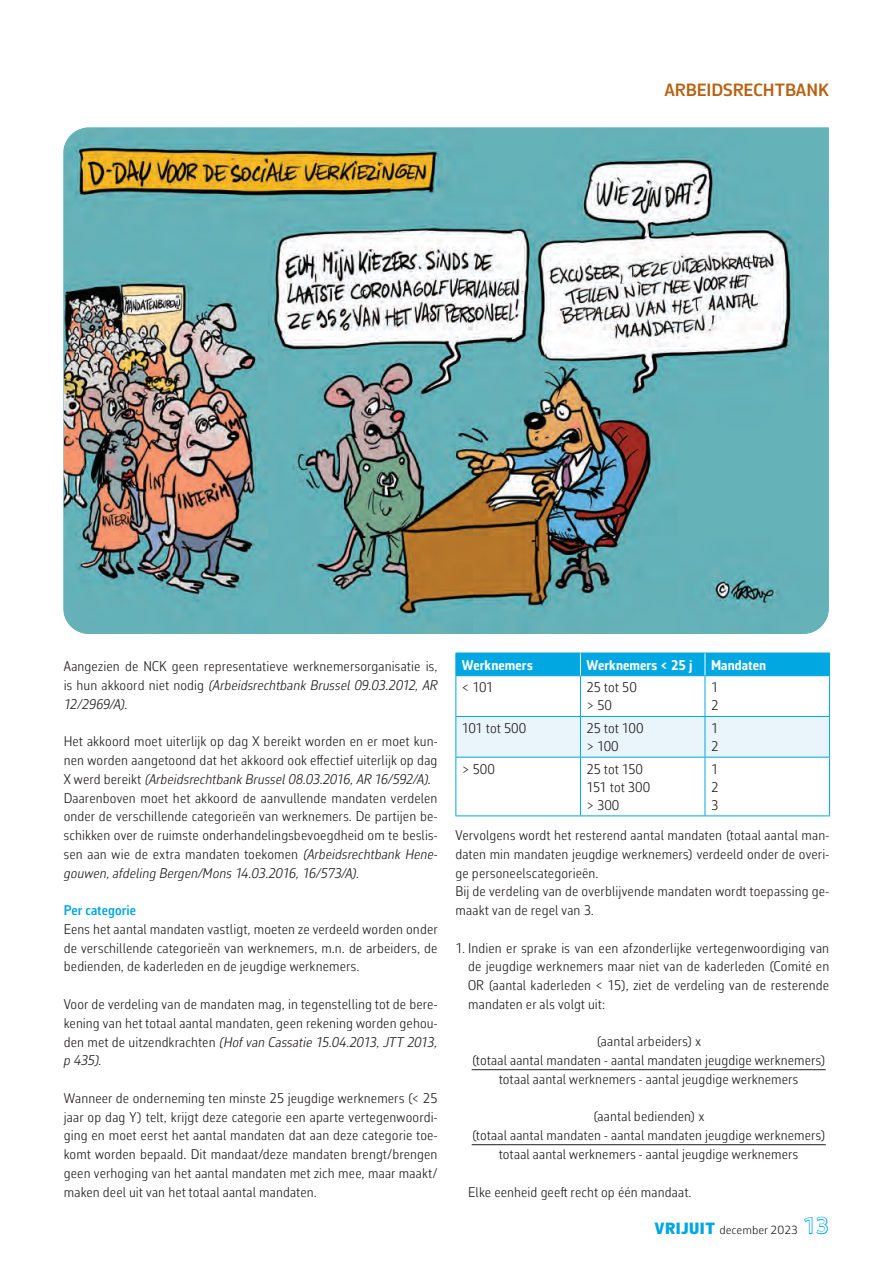
<style>
.page{position:relative;width:893px;height:1263px;background:#fff}
.page>*{position:absolute;margin:0;border:0;box-sizing:border-box;transform-origin:0 0}
.t1{font:600 18px "Corbeau Pro";color:#b66211}
.t2{font:300 14.25px/18.8px "Corbeau Con Pro";letter-spacing:.01em;color:#231f20;text-align:justify}
.t3{font:700 14.25px "Corbeau Con Pro";letter-spacing:.01em;color:#fff}
.t4{font:300 14.25px/18px "Corbeau Con Pro";letter-spacing:-.01em;color:#231f20}
.t5{font:600 14.25px "Corbeau Con Pro";letter-spacing:.01em;color:#00a7e0}
.t6{font:300 12px "Corbeau Pro";color:#231f20}
.s1{font-style:italic}
.s2{font-weight:900;font-size:16.5px;color:#00a7e0}
.s3{font-weight:400;font-size:22.5px;color:#00a7e0}
</style>
<div class="page">
<hr style="left:472px;top:1069px;width:354px;height:1px;background:#231f20">
<hr style="left:472px;top:1144px;width:354px;height:1px;background:#231f20">
<div style="left:456px;top:717px;width:373px;height:40px;background:#e9f4fb"></div>
<hr style="left:455px;top:676px;width:1px;height:40px;background:#00a7e0">
<hr style="left:580px;top:676px;width:1px;height:40px;background:#00a7e0">
<hr style="left:705px;top:676px;width:1px;height:40px;background:#00a7e0">
<hr style="left:829px;top:676px;width:1px;height:40px;background:#00a7e0">
<hr style="left:455px;top:716px;width:125px;height:1px;background:#00a7e0">
<hr style="left:455px;top:717px;width:1px;height:40px;background:#00a7e0">
<hr style="left:580px;top:716px;width:125px;height:1px;background:#00a7e0">
<hr style="left:580px;top:717px;width:1px;height:40px;background:#00a7e0">
<hr style="left:705px;top:716px;width:125px;height:1px;background:#00a7e0">
<hr style="left:705px;top:717px;width:1px;height:40px;background:#00a7e0">
<hr style="left:829px;top:717px;width:1px;height:40px;background:#00a7e0">
<hr style="left:455px;top:757px;width:125px;height:1px;background:#00a7e0">
<hr style="left:455px;top:757px;width:1px;height:58px;background:#00a7e0">
<hr style="left:580px;top:757px;width:125px;height:1px;background:#00a7e0">
<hr style="left:580px;top:757px;width:1px;height:58px;background:#00a7e0">
<hr style="left:705px;top:757px;width:125px;height:1px;background:#00a7e0">
<hr style="left:705px;top:757px;width:1px;height:58px;background:#00a7e0">
<hr style="left:829px;top:757px;width:1px;height:58px;background:#00a7e0">
<hr style="left:455px;top:815px;width:125px;height:1px;background:#00a7e0">
<hr style="left:580px;top:815px;width:125px;height:1px;background:#00a7e0">
<hr style="left:705px;top:815px;width:125px;height:1px;background:#00a7e0">
<div style="left:455px;top:653px;width:375px;height:23px;background:#00a7e0"></div>
<img style="left:64px;top:128px;width:765px;height:506px">
<p class="t1" style="left:664px;top:78px;width:166px">ARBEIDSRECHTBANK</p>
<p class="t2" style="left:64px;top:657px;width:375px">Aangezien de NCK geen representatieve werknemersorganisatie is, is hun akkoord niet nodig <span class="s1">(Arbeidsrechtbank Brussel 09.03.2012, AR 12/2969/A).</span></p>
<p class="t2" style="left:64px;top:732px;width:375px;text-align:left">Het akkoord moet uiterlijk op dag X bereikt worden en er moet kun&shy;nen worden aangetoond dat het akkoord ook effectief uiterlijk op dag X werd bereikt <span class="s1">(Arbeidsrechtbank Brussel 08.03.2016, AR 16/592/A).<br></span>Daarenboven moet het akkoord de aanvullende mandaten verdelen onder de verschillende categorieën van werknemers. De partijen be&shy;schikken over de ruimste onderhandelingsbevoegdheid om te beslis&shy;sen aan wie de extra mandaten toekomen <span class="s1">(Arbeidsrechtbank Hene&shy;gouwen, afdeling Bergen/Mons 14.03.2016, 16/573/A).</span></p>
<p class="t5" style="left:64px;top:901px;width:74px">Per categorie</p>
<p class="t2" style="left:64px;top:919px;width:375px">Eens het aantal mandaten vastligt, moeten ze verdeeld worden onder de verschillende categorieën van werknemers, m.n. de arbeiders, de bedienden, de kaderleden en de jeugdige werknemers.</p>
<p class="t2" style="left:64px;top:994px;width:375px">Voor de verdeling van de mandaten mag, in tegenstelling tot de bere&shy;kening van het totaal aantal mandaten, geen rekening worden gehou&shy;den met de uitzendkrachten <span class="s1">(Hof van Cassatie 15.04.2013, JTT 2013, p 435).</span></p>
<p class="t2" style="left:64px;top:1088px;width:375px">Wanneer de onderneming ten minste 25 jeugdige werknemers (&lt; 25 jaar op dag Y) telt, krijgt deze categorie een aparte vertegenwoordi&shy;ging en moet eerst het aantal mandaten dat aan deze categorie toe&shy;komt worden bepaald. Dit mandaat/deze mandaten brengt/brengen geen verhoging van het aantal mandaten met zich mee, maar maakt/ maken deel uit van het totaal aantal mandaten.</p>
<p class="t3" style="left:462px;top:655px;width:72px">Werknemers</p>
<p class="t3" style="left:586px;top:655px;width:107px">Werknemers &lt; 25 j</p>
<p class="t3" style="left:711px;top:655px;width:57px">Mandaten</p>
<p class="t2" style="left:462px;top:678px;width:33px">&lt; 101</p>
<p class="t2" style="left:586px;top:678px;width:52px;line-height:18px">25 tot 50 &gt; 50</p>
<p class="t2" style="left:711px;top:678px;width:9px;line-height:18px">1<br>2</p>
<p class="t2" style="left:462px;top:719px;width:66px">101 tot 500</p>
<p class="t2" style="left:586px;top:719px;width:59px;line-height:18px">25 tot 100 &gt; 100</p>
<p class="t2" style="left:711px;top:719px;width:9px;line-height:18px">1<br>2</p>
<p class="t2" style="left:462px;top:759px;width:35px">&gt; 500</p>
<p class="t4" style="left:586px;top:760px;width:65px">25 tot 150<br>151 tot 300 &gt; 300</p>
<p class="t2" style="left:711px;top:760px;width:9px;line-height:18px">1<br>2<br>3</p>
<p class="t2" style="left:455px;top:826px;width:375px;text-align:left">Vervolgens wordt het resterend aantal mandaten (totaal aantal man&shy;daten min mandaten jeugdige werknemers) verdeeld onder de overi&shy;ge personeelscategorieën.<br>Bij de verdeling van de overblijvende mandaten wordt toepassing ge&shy;maakt van de regel van 3.</p>
<p class="t2" style="left:468px;top:938px;width:362px;text-indent:-13px">1. Indien er sprake is van een afzonderlijke vertegenwoordiging van de jeugdige werknemers maar niet van de kaderleden (Comité en OR (aantal kaderleden &lt; 15), ziet de verdeling van de resterende mandaten er als volgt uit:</p>
<p class="t2" style="left:472px;top:1032px;width:356px;text-align:center">(aantal arbeiders) x<br>(totaal aantal mandaten - aantal mandaten jeugdige werknemers) totaal aantal werknemers - aantal jeugdige werknemers</p>
<p class="t2" style="left:472px;top:1107px;width:356px;text-align:center">(aantal bedienden) x<br>(totaal aantal mandaten - aantal mandaten jeugdige werknemers) totaal aantal werknemers - aantal jeugdige werknemers</p>
<p class="t2" style="left:468px;top:1182px;width:225px">Elke eenheid geeft recht op één mandaat.</p>
<p class="t6" style="left:654px;top:1222px;width:176px"><span class="s2">VRIJUIT</span> december 2023 <span class="s3">13</span></p>
</div>
